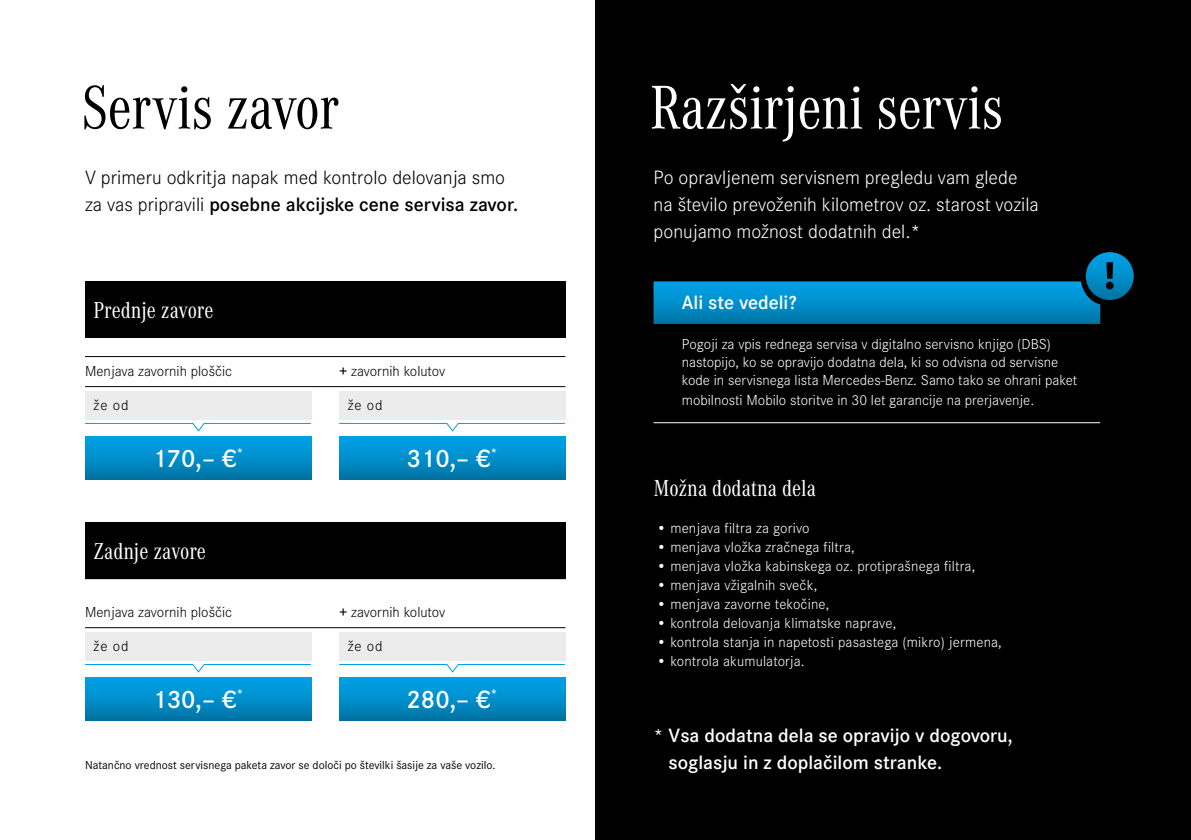
<style>
.page{position:relative;width:1191px;height:840px;background:#fff}
.page>*{position:absolute;margin:0;border:0;box-sizing:border-box;transform-origin:0 0}
.t1{font:64px "Daimler CAC";letter-spacing:-.01em;color:#fff}
.t2{font:64px "Daimler CAC";letter-spacing:-.01em;color:#000}
.t3{font:600 26px "Daimler CS";color:#fff}
.t4{font:24px "Daimler CAC";color:#fff}
.t5{font:300 20px/27px "Daimler CS";color:#fff}
.t6{font:300 20px/27px "Daimler CS";color:#000}
.t7{font:600 20px/27px "Daimler CS";color:#fff}
.t8{font:300 15px/18px "Daimler CS";letter-spacing:.005em;color:#fff}
.t9{font:300 15px "Daimler CS";color:#000}
.t10{font:12px "Daimler CS";color:#000}
.s1{font-weight:600}
</style>
<div class="page">
<div style="left:595px;top:0;width:596px;height:839px;background:#000"></div>
<hr style="left:653px;top:422px;width:447px;height:1px;background:#fff">
<svg style="left:1085px;top:252px;width:48px;height:48px"></svg>
<svg style="left:653px;top:262px;width:460px;height:62px"></svg>
<div style="left:85px;top:281px;width:480px;height:56px;background:#000"></div>
<hr style="left:85px;top:356px;width:480px;height:1px;background:#000">
<hr style="left:85px;top:386px;width:480px;height:1px;background:#000">
<div style="left:85px;top:390px;width:226px;height:29px;background:#ececed"></div>
<div style="left:339px;top:390px;width:226px;height:29px;background:#ececed"></div>
<svg style="left:85px;top:422px;width:226px;height:9px"></svg>
<svg style="left:339px;top:422px;width:226px;height:9px"></svg>
<div style="left:85px;top:436px;width:226px;height:43px;background:linear-gradient(to bottom,#00a4ec,#0076a7)"></div>
<div style="left:339px;top:436px;width:226px;height:43px;background:linear-gradient(to bottom,#00a4ec,#0076a7)"></div>
<div style="left:85px;top:522px;width:480px;height:56px;background:#000"></div>
<hr style="left:85px;top:578px;width:480px;height:1px;background:#000">
<hr style="left:85px;top:627px;width:480px;height:1px;background:#000">
<div style="left:85px;top:631px;width:226px;height:29px;background:#ececed"></div>
<div style="left:339px;top:631px;width:226px;height:29px;background:#ececed"></div>
<svg style="left:85px;top:664px;width:226px;height:8px"></svg>
<svg style="left:339px;top:664px;width:226px;height:8px"></svg>
<div style="left:85px;top:677px;width:226px;height:43px;background:linear-gradient(to bottom,#00a4ec,#0076a7)"></div>
<div style="left:339px;top:677px;width:226px;height:43px;background:linear-gradient(to bottom,#00a4ec,#0076a7)"></div>
<h1 class="t2" style="left:81px;top:63px;width:259px">Servis zavor</h1>
<h3 class="t6" style="left:85px;top:162px;width:434px">V primeru odkritja napak med kontrolo delovanja smo za vas pripravili <span class="s1">posebne akcijske cene servisa zavor.</span></h3>
<h3 class="t4" style="left:94px;top:293px;width:121px">Prednje zavore</h3>
<p class="t9" style="left:85px;top:360px;width:149px">Menjava zavornih ploščic</p>
<p class="t9" style="left:339px;top:360px;width:108px"><span class="s1">+</span> zavornih kolutov</p>
<p class="t9" style="left:94px;top:394px;width:37px">že od</p>
<p class="t9" style="left:348px;top:394px;width:37px">že od</p>
<h2 class="t3" style="left:152px;top:438px;width:93px">170,– €<sup>*</sup></h2>
<h2 class="t3" style="left:406px;top:438px;width:93px">310,– €<sup>*</sup></h2>
<h3 class="t4" style="left:94px;top:534px;width:114px">Zadnje zavore</h3>
<p class="t9" style="left:85px;top:601px;width:149px">Menjava zavornih ploščic</p>
<p class="t9" style="left:339px;top:601px;width:108px"><span class="s1">+</span> zavornih kolutov</p>
<p class="t9" style="left:94px;top:635px;width:37px">že od</p>
<p class="t9" style="left:348px;top:635px;width:37px">že od</p>
<h2 class="t3" style="left:152px;top:679px;width:93px">130,– €<sup>*</sup></h2>
<h2 class="t3" style="left:406px;top:679px;width:93px">280,– €<sup>*</sup></h2>
<p class="t10" style="left:85px;top:755px;width:412px">Natančno vrednost servisnega paketa zavor se določi po številki šasije za vaše vozilo.</p>
<h1 class="t1" style="left:650px;top:63px;width:355px">Razširjeni servis</h1>
<h3 class="t5" style="left:653px;top:162px;width:387px">Po opravljenem servisnem pregledu vam glede na število prevoženih kilometrov oz. starost vozila ponujamo možnost dodatnih del.*</h3>
<h3 class="t7" style="left:682px;top:288px;width:116px">Ali ste vedeli?</h3>
<p class="t8" style="left:682px;top:334px;width:397px">Pogoji za vpis rednega servisa v digitalno servisno knjigo (DBS) nastopijo, ko se opravijo dodatna dela, ki so odvisna od servisne kode in servisnega lista Mercedes-Benz. Samo tako se ohrani paket</p>
<p class="t8" style="left:682px;top:390px;width:354px">mobilnosti Mobilo storitve in 30 let garancije na prerjavenje.</p>
<h3 class="t4" style="left:653px;top:470px;width:164px">Možna dodatna dela</h3>
<p class="t8" style="left:656px;top:517px;width:155px">• menjava filtra za gorivo</p>
<p class="t8" style="left:656px;top:536px;width:200px">• menjava vložka zračnega filtra,</p>
<p class="t8" style="left:656px;top:555px;width:320px">• menjava vložka kabinskega oz. protiprašnega filtra,</p>
<p class="t8" style="left:656px;top:574px;width:162px">• menjava vžigalnih svečk,</p>
<p class="t8" style="left:656px;top:593px;width:174px">• menjava zavorne tekočine,</p>
<p class="t8" style="left:656px;top:612px;width:241px">• kontrola delovanja klimatske naprave,</p>
<p class="t8" style="left:656px;top:631px;width:347px">• kontrola stanja in napetosti pasastega (mikro) jermena,</p>
<p class="t8" style="left:656px;top:650px;width:150px">• kontrola akumulatorja.</p>
<h3 class="t7" style="left:668px;top:720px;width:345px;text-indent:-15px">* Vsa dodatna dela se opravijo v dogovoru, soglasju in z doplačilom stranke.</h3>
</div>
